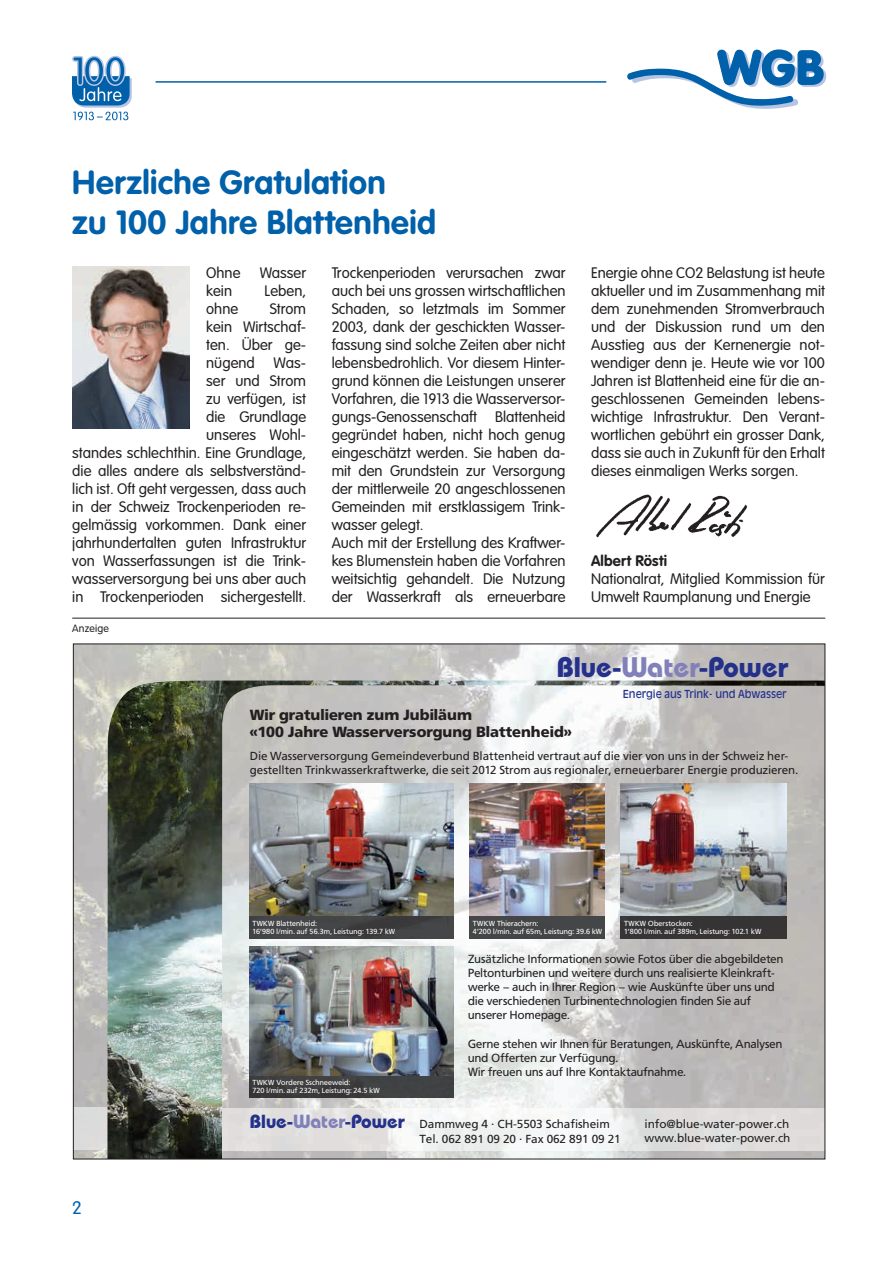
<style>
.page{position:relative;width:893px;height:1263px;background:#fff}
.page>*{position:absolute;margin:0;border:0;box-sizing:border-box;transform-origin:0 0}
.t1{font:700 33px/39.6px "VAG Rounded Std";letter-spacing:.015em;color:#0060aa}
.t2{font:700 28.35px "Bauhaus IT Cby BT";color:#24318b}
.t3{font:700 19.05px "Bauhaus IT Cby BT";color:#24318b}
.t4{font:300 18px "VAG Rounded Std";color:#0060aa}
.t5{font:300 15px/18px "VAG Rounded Std";color:#231f20}
.t6{font:700 15px "VAG Rounded Std";letter-spacing:.015em;color:#231f20}
.t7{font:900 14.55px/17.5px "Frutiger BQ";color:#231f20}
.t8{font:11.7px/14px "Frutiger BQ";letter-spacing:.015em;color:#231f20}
.t9{font:11.7px/14px "Frutiger";letter-spacing:-.01em;color:#231f20}
.t10{font:10.95px "Antique Olive";letter-spacing:-.01em;color:#24318b;scale:.93 1}
.t11{font:300 10.5px "VAG Rounded Std";letter-spacing:.02em;color:#231f20}
.t12{font:7.35px/8.7px "Frutiger BQ";letter-spacing:.025em;color:#fff}
.s1{color:#8280b9}
</style>
<div class="page">
<svg style="left:72px;top:55px;width:60px;height:65px"></svg>
<hr style="left:156px;top:81px;width:450px;height:2px;background:#0060aa">
<svg style="left:627px;top:49px;width:200px;height:60px"></svg>
<img style="left:72px;top:266px;width:117px;height:162px">
<img style="left:596px;top:494px;width:152px;height:44px">
<svg style="left:75px;top:645px;width:748px;height:512px;background:#c8c7c4"></svg>
<img style="left:106px;top:680px;width:717px;height:477px">
<img style="left:470px;top:783px;width:135px;height:156px">
<img style="left:621px;top:783px;width:166px;height:156px">
<img style="left:250px;top:783px;width:203px;height:156px">
<img style="left:250px;top:947px;width:203px;height:150px">
<hr style="left:72px;top:618px;width:753px;height:1px;background:#231f20">
<h1 class="t1" style="left:72px;top:164px;width:365px">Herzliche Gratulation<br>zu 100 Jahre Blattenheid</h1>
<p class="t5" style="left:206px;top:264px;width:36px">Ohne</p>
<p class="t5" style="left:260px;top:264px;width:48px">Wasser</p>
<p class="t5" style="left:206px;top:282px;width:27px">kein</p>
<p class="t5" style="left:265px;top:282px;width:43px">Leben,</p>
<p class="t5" style="left:206px;top:300px;width:34px">ohne</p>
<p class="t5" style="left:72px;top:300px;width:235px;text-align:right">Strom<br>kein Wirtschaf-<br>ten. Über ge-<br>nügend Was-<br>ser und Strom<br>zu verfügen, ist<br>die Grundlage<br>unseres Wohl-<br>standes schlechthin. Eine Grundlage, die alles andere als selbstverständ&shy;lich ist. Oft geht vergessen, dass auch in der Schweiz Trockenperioden re&shy;gelmässig vorkommen. Dank einer jahrhundertalten guten Infrastruktur von Wasserfassungen ist die Trink&shy;wasserversorgung bei uns aber auch in Trockenperioden sichergestellt.</p>
<p class="t11" style="left:72px;top:622px;width:38px">Anzeige</p>
<p class="t5" style="left:332px;top:264px;width:235px">Trockenperioden verursachen zwar auch bei uns grossen wirtschaftlichen Schaden, so letztmals im Sommer 2003, dank der geschickten Wasser&shy;fassung sind solche Zeiten aber nicht lebensbedrohlich. Vor diesem Hinter&shy;grund können die Leistungen unserer Vorfahren, die 1913 die Wasserversor&shy;gungs-Genossenschaft Blattenheid gegründet haben, nicht hoch genug eingeschätzt werden. Sie haben da&shy;mit den Grundstein zur Versorgung der mittlerweile 20 angeschlossenen Gemeinden mit erstklassigem Trink&shy;wasser gelegt.<br>Auch mit der Erstellung des Kraftwer&shy;kes Blumenstein haben die Vorfahren weitsichtig gehandelt. Die Nutzung der Wasserkraft als erneuerbare</p>
<p class="t5" style="left:591px;top:264px;width:235px;text-align:justify">Energie ohne CO2 Belastung ist heute aktueller und im Zusammenhang mit dem zunehmenden Stromverbrauch und der Diskussion rund um den Ausstieg aus der Kernenergie not&shy;wendiger denn je. Heute wie vor 100<br>Jahren ist Blattenheid eine für die an&shy;geschlossenen Gemeinden lebens&shy;wichtige Infrastruktur. Den Verant&shy;wortlichen gebührt ein grosser Dank, dass sie auch in Zukunft für den Erhalt dieses einmaligen Werks sorgen.</p>
<p class="t6" style="left:591px;top:552px;width:78px">Albert Rösti</p>
<p class="t5" style="left:591px;top:570px;width:235px">Nationalrat, Mitglied Kommission für<br>Umwelt Raumplanung und Energie</p>
<h2 class="t2" style="left:557px;top:650px;width:233px">Blue-<span class="s1">Water</span>-Power</h2>
<p class="t10" style="left:623px;top:687px;width:178px">Energie aus Trink- und Abwasser</p>
<p class="t7" style="left:250px;top:706px;width:323px">Wir gratulieren zum Jubiläum<br>«100 Jahre Wasserversorgung Blattenheid»</p>
<p class="t9" style="left:250px;top:749px;width:550px">Die Wasserversorgung Gemeindeverbund Blattenheid vertraut auf die vier von uns in der Schweiz her&shy;gestellten Trinkwasserkraftwerke, die seit 2012 Strom aus regionaler, erneuerbarer Energie produzieren.</p>
<p class="t12" style="left:252px;top:919px;width:144px">TWKW Blattenheid:<br>16‘980 l/min. auf 56.3m, Leistung: 139.7 kW</p>
<p class="t12" style="left:252px;top:1078px;width:129px">TWKW Vordere Sschneeweid:<br>720 l/min. auf 232m, Leistung: 24.5 kW</p>
<p class="t12" style="left:473px;top:919px;width:131px">TWKW Thierachern:<br>4‘200 l/min. auf 65m, Leistung: 39.6 kW</p>
<p class="t12" style="left:624px;top:919px;width:139px">TWKW Oberstocken:<br>1‘800 l/min. auf 389m, Leistung: 102.1 kW</p>
<p class="t8" style="left:468px;top:952px;width:317px">Zusätzliche Informationen sowie Fotos über die abgebildeten Peltonturbinen und weitere durch uns realisierte Kleinkraft&shy;werke – auch in Ihrer Region – wie Auskünfte über uns und die verschiedenen Turbinentechnologien finden Sie auf unserer Homepage.</p>
<p class="t8" style="left:468px;top:1036px;width:316px">Gerne stehen wir Ihnen für Beratungen, Auskünfte, Analysen und Offerten zur Verfügung.<br>Wir freuen uns auf Ihre Kontaktaufnahme.</p>
<p class="t4" style="left:72px;top:1197px;width:11px">2</p>
<p class="t3" style="left:250px;top:1110px;width:156px">Blue-<span class="s1">Water</span>-Power</p>
<p class="t9" style="left:645px;top:1116px;width:147px;line-height:14.5px">info@blue-water-power.ch www.blue-water-power.ch</p>
<p class="t9" style="left:419px;top:1116px;width:203px;line-height:14.9px">Dammweg 4 . CH-5503 Schafisheim<br>Tel. 062 891 09 20 . Fax 062 891 09 21</p>
</div>
